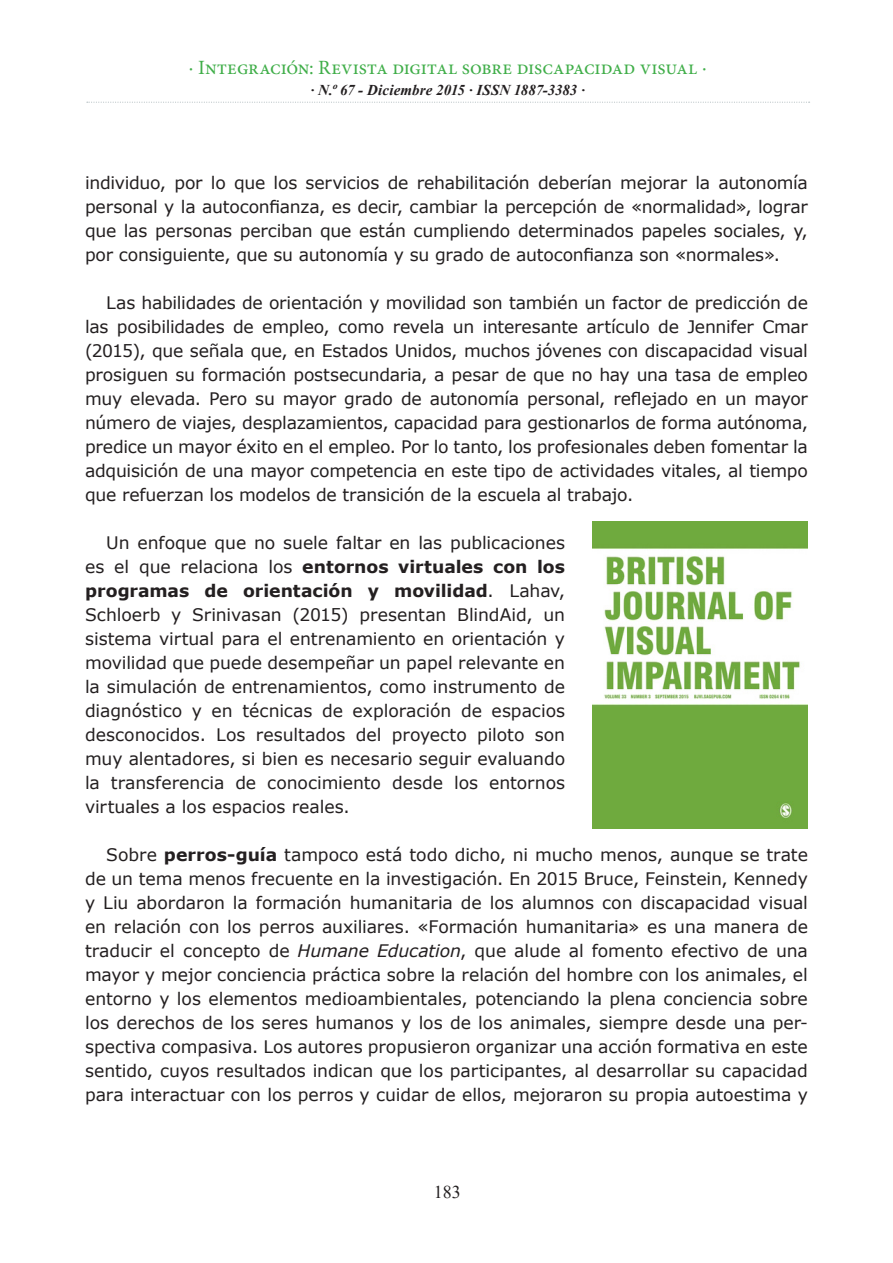
<style>
.page{position:relative;width:893px;height:1263px;background:#fff}
.page>*{position:absolute;margin:0;border:0;box-sizing:border-box;transform-origin:0 0}
.t1{font:20.25px "Minion Pro";letter-spacing:-.01em;color:#40ae49}
.t2{font:18px "Times New Roman";color:#231f20}
.t3{font:17.25px/24px "Verdana";letter-spacing:-.01em;color:#231f20;text-align:justify}
.t4{font:italic 700 15px "Times New Roman";letter-spacing:.005em;color:#231f20}
.s1{font-weight:700}
.s2{font-style:italic}
</style>
<div class="page">
<svg style="left:87px;top:102px;width:723px;height:1px"></svg>
<img style="left:592px;top:521px;width:216px;height:308px">
<p class="t1" style="left:189px;top:54px;width:519px">· Integración: Revista digital sobre discapacidad visual ·</p>
<p class="t4" style="left:311px;top:80px;width:276px">· N.º 67 - Diciembre 2015 · ISSN 1887-3383 ·</p>
<p class="t3" style="left:85px;top:171px;width:724px">individuo, por lo que los servicios de rehabilitación deberían mejorar la autonomía personal y la autoconfianza, es decir, cambiar la percepción de «normalidad», lograr que las personas perciban que están cumpliendo determinados papeles sociales, y, por consiguiente, que su autonomía y su grado de autoconfianza son «normales».</p>
<p class="t3" style="left:85px;top:291px;width:724px;text-indent:21px">Las habilidades de orientación y movilidad son también un factor de predicción de las posibilidades de empleo, como revela un interesante artículo de Jennifer Cmar (2015), que señala que, en Estados Unidos, muchos jóvenes con discapacidad visual prosiguen su formación postsecundaria, a pesar de que no hay una tasa de empleo muy elevada. Pero su mayor grado de autonomía personal, reflejado en un mayor número de viajes, desplazamientos, capacidad para gestionarlos de forma autónoma, predice un mayor éxito en el empleo. Por lo tanto, los profesionales deben fomentar la adquisición de una mayor competencia en este tipo de actividades vitales, al tiempo que refuerzan los modelos de transición de la escuela al trabajo.</p>
<p class="t3" style="left:85px;top:531px;width:482px;text-indent:21px">Un enfoque que no suele faltar en las publicaciones es el que relaciona los <span class="s1">entornos virtuales con los programas de orientación y movilidad</span>. Lahav, Schloerb y Srinivasan (2015) presentan BlindAid, un sistema virtual para el entrenamiento en orientación y movilidad que puede desempeñar un papel relevante en la simulación de entrenamientos, como instrumento de diagnóstico y en técnicas de exploración de espacios desconocidos. Los resultados del proyecto piloto son muy alentadores, si bien es necesario seguir evaluando la transferencia de conocimiento desde los entornos virtuales a los espacios reales.</p>
<p class="t3" style="left:85px;top:843px;width:724px;text-indent:21px">Sobre <span class="s1">perros-guía</span> tampoco está todo dicho, ni mucho menos, aunque se trate de un tema menos frecuente en la investigación. En 2015 Bruce, Feinstein, Kennedy y Liu abordaron la formación humanitaria de los alumnos con discapacidad visual en relación con los perros auxiliares. «Formación humanitaria» es una manera de traducir el concepto de <span class="s2">Humane Education</span>, que alude al fomento efectivo de una mayor y mejor conciencia práctica sobre la relación del hombre con los animales, el entorno y los elementos medioambientales, potenciando la plena conciencia sobre los derechos de los seres humanos y los de los animales, siempre desde una per&shy;spectiva compasiva. Los autores propusieron organizar una acción formativa en este sentido, cuyos resultados indican que los participantes, al desarrollar su capacidad para interactuar con los perros y cuidar de ellos, mejoraron su propia autoestima y</p>
<p class="t2" style="left:434px;top:1179px;width:28px">183</p>
</div>
